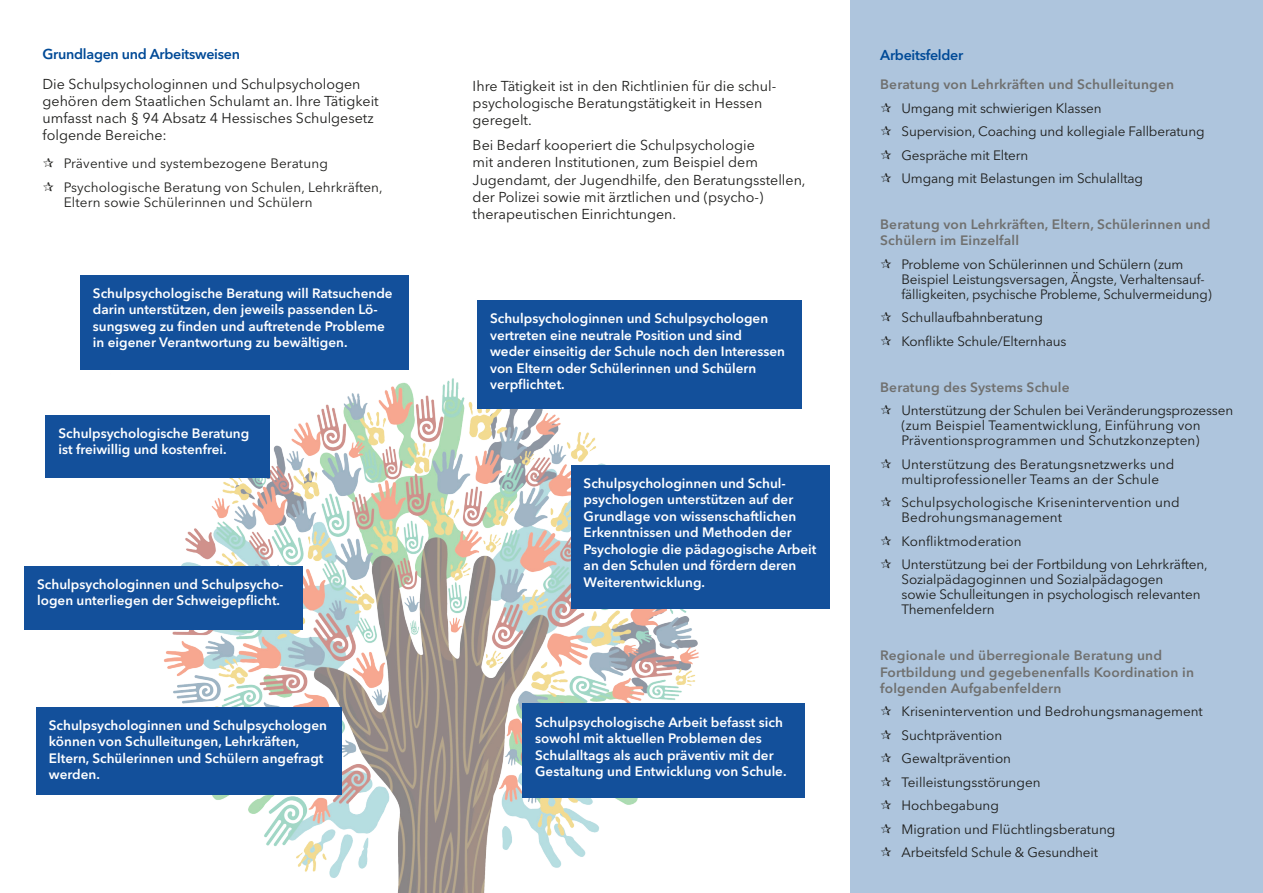
<style>
.page{position:relative;width:1263px;height:893px;background:#fff}
.page>*{position:absolute;margin:0;border:0;box-sizing:border-box;transform-origin:0 0}
.t1{font:14.25px/17.1px "Avenir Next LT Pro";color:#1d1d1b}
.t2{font:600 14.25px "Avenir Next LT Pro";letter-spacing:-.02em;color:#004a97}
.t3{font:600 13.5px/16.5px "Avenir Next LT Pro";color:#fff}
.t4{font:13.5px/23.5px "Avenir Next LT Pro";letter-spacing:-.01em;color:#1d1d1b}
.t5{font:13.5px/15px "Avenir Next LT Pro";letter-spacing:.01em;color:#1d1d1b}
.t6{font:600 13.5px/16.2px "Avenir Next LT Pro";letter-spacing:.01em;color:#70706f}
</style>
<div class="page">
<img style="left:77px;top:329px;width:715px;height:564px">
<div style="left:850px;top:0;width:413px;height:893px;background:#aec5dd"></div>
<div style="left:80px;top:275px;width:328px;height:94px;background:#13509b"></div>
<div style="left:477px;top:300px;width:324px;height:109px;background:#13509b"></div>
<div style="left:571px;top:465px;width:258px;height:143px;background:#13509b"></div>
<div style="left:522px;top:704px;width:283px;height:94px;background:#13509b"></div>
<div style="left:46px;top:415px;width:224px;height:62px;background:#13509b"></div>
<div style="left:24px;top:566px;width:279px;height:63px;background:#13509b"></div>
<div style="left:36px;top:707px;width:305px;height:88px;background:#13509b"></div>
<p class="t2" style="left:43px;top:46px;width:199px">Grundlagen und Arbeitsweisen</p>
<p class="t1" style="left:43px;top:75px;width:338px">Die Schulpsychologinnen und Schulpsychologen gehören dem Staatlichen Schulamt an. Ihre Tätigkeit umfasst nach § 94 Absatz 4 Hessisches Schulgesetz folgende Bereiche:</p>
<p class="t5" style="left:64px;top:152px;width:320px;line-height:23.5px">Präventive und systembezogene Beratung<br>Psychologische Beratung von Schulen, Lehrkräften,</p>
<p class="t5" style="left:64px;top:194px;width:250px">Eltern sowie Schülerinnen und Schülern</p>
<p class="t3" style="left:93px;top:285px;width:301px">Schulpsychologische Beratung will Ratsuchende darin unterstützen, den jeweils passenden Lö&shy;sungsweg zu finden und auftretende Probleme in eigener Verantwortung zu bewältigen.</p>
<p class="t3" style="left:58px;top:425px;width:192px">Schulpsychologische Beratung ist freiwillig und kostenfrei.</p>
<p class="t3" style="left:37px;top:575px;width:248px">Schulpsychologinnen und Schulpsycho&shy;logen unterliegen der Schweigepflicht.</p>
<p class="t3" style="left:49px;top:717px;width:280px">Schulpsychologinnen und Schulpsychologen können von Schulleitungen, Lehrkräften, Eltern, Schülerinnen und Schülern angefragt werden.</p>
<p class="t1" style="left:473px;top:77px;width:305px">Ihre Tätigkeit ist in den Richtlinien für die schul&shy;psychologische Beratungstätigkeit in Hessen geregelt.</p>
<p class="t1" style="left:473px;top:137px;width:334px">Bei Bedarf kooperiert die Schulpsychologie<br>mit anderen Institutionen, zum Beispiel dem Jugendamt, der Jugendhilfe, den Beratungsstellen, der Polizei sowie mit ärztlichen und (psycho-) therapeutischen Einrichtungen.</p>
<p class="t3" style="left:490px;top:310px;width:296px">Schulpsychologinnen und Schulpsychologen vertreten eine neutrale Position und sind weder einseitig der Schule noch den Interessen von Eltern oder Schülerinnen und Schülern verpflichtet.</p>
<p class="t3" style="left:584px;top:475px;width:234px">Schulpsychologinnen und Schul&shy;psychologen unterstützen auf der<br>Grundlage von wissenschaftlichen<br>Erkenntnissen und Methoden der<br>Psychologie die pädagogische Arbeit an den Schulen und fördern deren<br>Weiterentwicklung.</p>
<p class="t3" style="left:535px;top:714px;width:253px">Schulpsychologische Arbeit befasst sich sowohl mit aktuellen Problemen des Schulalltags als auch präventiv mit der Gestaltung und Entwicklung von Schule.</p>
<p class="t2" style="left:880px;top:47px;width:85px">Arbeitsfelder</p>
<p class="t6" style="left:880px;top:76px;width:295px">Beratung von Lehrkräften und Schulleitungen</p>
<p class="t4" style="left:901px;top:96px;width:305px">Umgang mit schwierigen Klassen<br>Supervision, Coaching und kollegiale Fallberatung Gespräche mit Eltern<br>Umgang mit Belastungen im Schulalltag</p>
<p class="t6" style="left:880px;top:216px;width:332px">Beratung von Lehrkräften, Eltern, Schülerinnen und<br>Schülern im Einzelfall</p>
<p class="t4" style="left:901px;top:257px;width:312px;line-height:15px">Probleme von Schülerinnen und Schülern (zum<br>Beispiel Leistungsversagen, Ängste, Verhaltensauf&shy;fälligkeiten, psychische Probleme, Schulvermeidung)</p>
<p class="t4" style="left:901px;top:306px;width:166px">Schullaufbahnberatung<br>Konflikte Schule/Elternhaus</p>
<p class="t6" style="left:880px;top:379px;width:191px">Beratung des Systems Schule</p>
<p class="t5" style="left:901px;top:403px;width:333px">Unterstützung der Schulen bei Veränderungsprozessen (zum Beispiel Teamentwicklung, Einführung von<br>Präventionsprogrammen und Schutzkonzepten)</p>
<p class="t5" style="left:901px;top:457px;width:274px">Unterstützung des Beratungsnetzwerks und multiprofessioneller Teams an der Schule</p>
<p class="t5" style="left:901px;top:495px;width:280px">Schulpsychologische Krisenintervention und<br>Bedrohungsmanagement</p>
<p class="t4" style="left:901px;top:529px;width:308px">Konfliktmoderation<br>Unterstützung bei der Fortbildung von Lehrkräften,</p>
<p class="t4" style="left:901px;top:572px;width:300px;line-height:15px">Sozialpädagoginnen und Sozialpädagogen sowie Schulleitungen in psychologisch relevanten<br>Themenfeldern</p>
<p class="t6" style="left:880px;top:647px;width:315px">Regionale und überregionale Beratung und<br>Fortbildung und gegebenenfalls Koordination in folgenden Aufgabenfeldern</p>
<p class="t4" style="left:901px;top:700px;width:303px">Krisenintervention und Bedrohungsmanagement<br>Suchtprävention<br>Gewaltprävention<br>Teilleistungsstörungen<br>Hochbegabung<br>Migration und Flüchtlingsberatung<br>Arbeitsfeld Schule &amp; Gesundheit</p>
</div>
